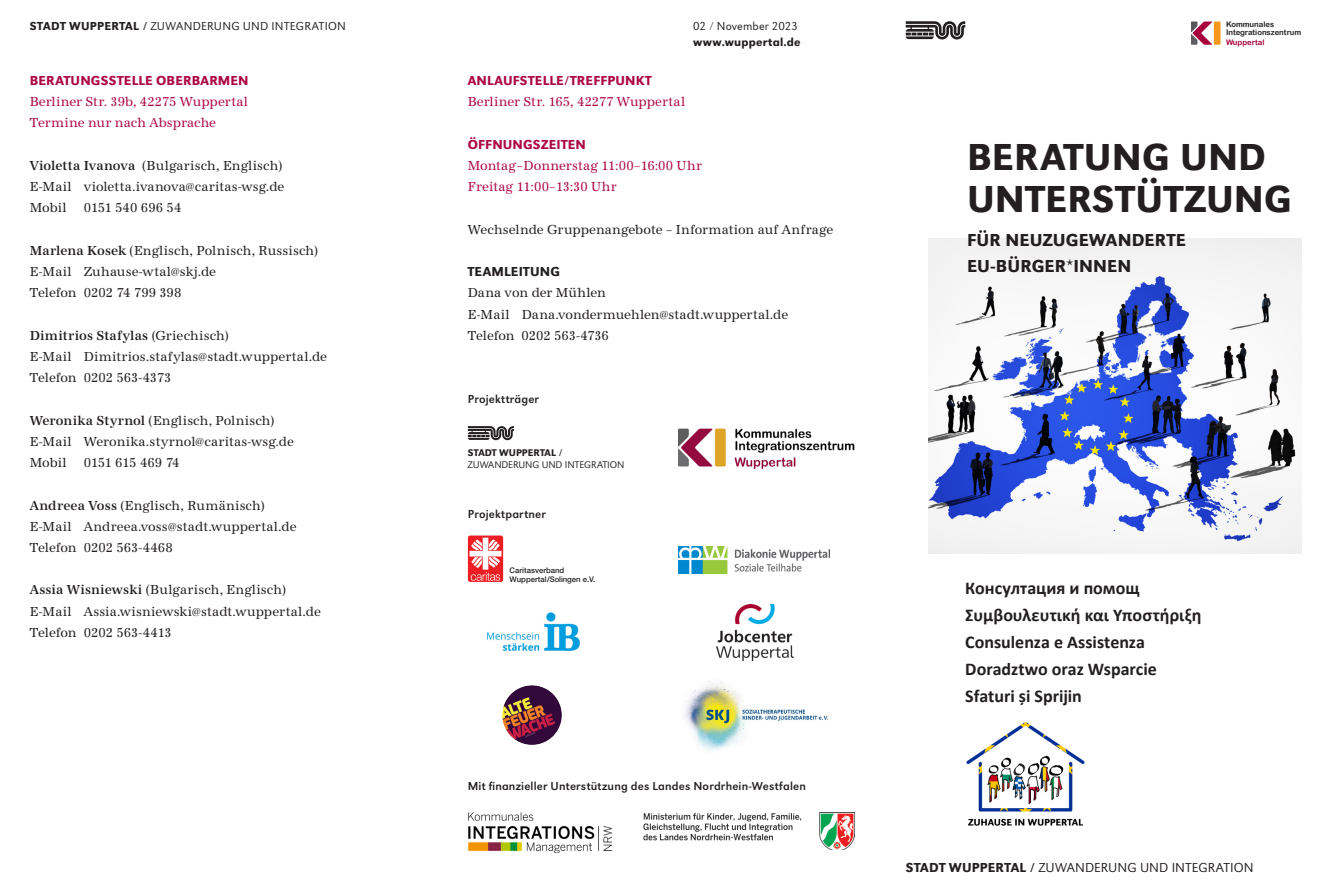
<style>
.page{position:relative;width:1331px;height:893px;background:#fff}
.page>*{position:absolute;margin:0;border:0;box-sizing:border-box;transform-origin:0 0}
.t1{font:500 39px/42.5px "URW Grotesk";letter-spacing:.005em;color:#231f20}
.Fließtext_DIN_Lang_Flyer{font:700 18px "Calibri";color:#231f20}
.Zwischenheadline_Innenteil{font:500 18px/26.5px "URW Grotesk";letter-spacing:.005em;color:#231f20}
.Fließtext_DIN_Lang_Flyer-2{font:13.5px "URW Antiqua Nar";letter-spacing:.005em;color:#231f20}
.Fließtext_DIN_Lang_Flyer-3{font:13.5px "URW Antiqua Nar";letter-spacing:.01em;color:#ac0845}
.Fließtext_DIN_Lang_Flyer-4{font:500 13.5px "URW Grotesk";letter-spacing:.01em;color:#ac0845}
.t2{font:300 13.5px "URW Grotesk";letter-spacing:.005em;color:#231f20}
.Fließtext_DIN_Lang_Flyer-5{font:500 13.5px "URW Antiqua Nar";letter-spacing:.015em;color:#231f20}
.Fließtext_DIN_Lang_Flyer-6{font:13.5px "URW Antiqua Nar";letter-spacing:-.025em;color:#231f20}
.Fließtext_DIN_Lang_Flyer-7{font:500 13.5px "URW Grotesk";letter-spacing:.015em;color:#231f20}
.Bildunterschrift{font:12px "URW Grotesk";letter-spacing:.015em;color:#231f20}
.t3{font:300 12px "URW Grotesk";letter-spacing:.015em;color:#231f20}
.t4{font:500 12px "URW Grotesk";letter-spacing:.015em;color:#231f20}
.t5{font:300 10.05px/12px "URW Grotesk";letter-spacing:-.01em;color:#231f20}
.t6{font:500 7.8px/9.3px "Helvetica Neue";color:#231f20}
.t7{font:7.65px/7.5px "Arial Rounded MT Bold";color:#231f20}
.t8{font:7.65px "Arial Rounded MT Bold";color:#a7023c}
.s1{font-weight:500}
.s2{font-weight:400}
</style>
<div class="page">
<svg style="left:906px;top:21px;width:59px;height:18px"></svg>
<img style="left:966px;top:722px;width:119px;height:104px">
<img style="left:678px;top:428px;width:177px;height:41px">
<div style="left:468px;top:535px;width:35px;height:47px;background:#ee1d23;border-radius:2px"></div>
<svg style="left:469px;top:538px;width:32px;height:43px"></svg>
<img style="left:679px;top:547px;width:150px;height:26px">
<img style="left:487px;top:612px;width:93px;height:39px">
<img style="left:716px;top:604px;width:77px;height:56px">
<img style="left:502px;top:685px;width:60px;height:60px">
<img style="left:683px;top:681px;width:146px;height:70px">
<img style="left:643px;top:812px;width:212px;height:38px">
<img style="left:468px;top:812px;width:144px;height:42px">
<svg style="left:468px;top:426px;width:46px;height:14px"></svg>
<div style="left:1214px;top:22px;width:6px;height:23px;background:#f7981d"></div>
<svg style="left:1192px;top:22px;width:20px;height:23px"></svg>
<img style="left:929px;top:238px;width:372px;height:316px">
<p class="t3" style="left:30px;top:19px;width:318px"><span class="s1">STADT WUPPERTAL /</span> ZUWANDERUNG UND INTEGRATION</p>
<p class="Fließtext_DIN_Lang_Flyer-4" style="left:30px;top:73px;width:220px">BERATUNGSSTELLE OBERBARMEN</p>
<p class="Fließtext_DIN_Lang_Flyer-3" style="left:30px;top:94px;width:220px">Berliner Str. 39b, 42275 Wuppertal</p>
<p class="Fließtext_DIN_Lang_Flyer-3" style="left:30px;top:115px;width:188px">Termine nur nach Absprache</p>
<p class="Fließtext_DIN_Lang_Flyer-2" style="left:30px;top:158px;width:254px"><span class="s1">Violetta Ivanova</span> (Bulgarisch, Englisch)</p>
<p class="Fließtext_DIN_Lang_Flyer-2" style="left:30px;top:179px;width:256px">E-Mail violetta.ivanova@caritas-wsg.de</p>
<p class="Fließtext_DIN_Lang_Flyer-2" style="left:30px;top:200px;width:38px">Mobil</p>
<p class="Fließtext_DIN_Lang_Flyer-2" style="left:84px;top:200px;width:99px">0151 540 696 54</p>
<p class="Fließtext_DIN_Lang_Flyer-2" style="left:30px;top:242px;width:290px"><span class="s1">Marlena Kosek</span> (Englisch, Polnisch, Russisch)</p>
<p class="Fließtext_DIN_Lang_Flyer-2" style="left:30px;top:264px;width:188px">E-Mail Zuhause-wtal@skj.de</p>
<p class="Fließtext_DIN_Lang_Flyer-2" style="left:30px;top:285px;width:153px">Telefon 0202 74 799 398</p>
<p class="Fließtext_DIN_Lang_Flyer-5" style="left:30px;top:327px;width:200px">Dimitrios Stafylas <span class="s2">(Griechisch)</span></p>
<p class="Fließtext_DIN_Lang_Flyer-2" style="left:30px;top:349px;width:299px">E-Mail Dimitrios.stafylas@stadt.wuppertal.de</p>
<p class="Fließtext_DIN_Lang_Flyer-2" style="left:30px;top:370px;width:143px">Telefon 0202 563-4373</p>
<p class="Fließtext_DIN_Lang_Flyer-2" style="left:30px;top:412px;width:246px"><span class="s1">Weronika Styrnol</span> (Englisch, Polnisch)</p>
<p class="Fließtext_DIN_Lang_Flyer-2" style="left:30px;top:433px;width:266px">E-Mail Weronika.styrnol@caritas-wsg.de</p>
<p class="Fließtext_DIN_Lang_Flyer-2" style="left:30px;top:455px;width:38px">Mobil</p>
<p class="Fließtext_DIN_Lang_Flyer-6" style="left:84px;top:455px;width:97px">0151 615 469 74</p>
<p class="Fließtext_DIN_Lang_Flyer-2" style="left:30px;top:497px;width:236px"><span class="s1">Andreea Voss</span> (Englisch, Rumänisch)</p>
<p class="Fließtext_DIN_Lang_Flyer-2" style="left:30px;top:518px;width:268px">E-Mail Andreea.voss@stadt.wuppertal.de</p>
<p class="Fließtext_DIN_Lang_Flyer-2" style="left:30px;top:540px;width:145px">Telefon 0202 563-4468</p>
<p class="Fließtext_DIN_Lang_Flyer-2" style="left:30px;top:582px;width:258px"><span class="s1">Assia Wisniewski</span> (Bulgarisch, Englisch)</p>
<p class="Fließtext_DIN_Lang_Flyer-2" style="left:30px;top:603px;width:293px">E-Mail Assia.wisniewski@stadt.wuppertal.de</p>
<p class="Fließtext_DIN_Lang_Flyer-2" style="left:30px;top:624px;width:144px">Telefon 0202 563-4413</p>
<p class="t3" style="left:693px;top:19px;width:106px">02 / November 2023</p>
<p class="t4" style="left:693px;top:35px;width:109px">www.wuppertal.de</p>
<p class="Fließtext_DIN_Lang_Flyer-4" style="left:468px;top:73px;width:185px">ANLAUFSTELLE/TREFFPUNKT</p>
<p class="Fließtext_DIN_Lang_Flyer-3" style="left:468px;top:94px;width:219px">Berliner Str. 165, 42277 Wuppertal</p>
<p class="Fließtext_DIN_Lang_Flyer-4" style="left:468px;top:136px;width:120px">ÖFFNUNGSZEITEN</p>
<p class="Fließtext_DIN_Lang_Flyer-3" style="left:468px;top:158px;width:236px">Montag‒Donnerstag 11:00‒16:00 Uhr</p>
<p class="Fließtext_DIN_Lang_Flyer-3" style="left:468px;top:179px;width:150px">Freitag 11:00‒13:30 Uhr</p>
<p class="Fließtext_DIN_Lang_Flyer-2" style="left:468px;top:221px;width:367px">Wechselnde Gruppenangebote – Information auf Anfrage</p>
<p class="Fließtext_DIN_Lang_Flyer-7" style="left:468px;top:264px;width:94px">TEAMLEITUNG</p>
<p class="Fließtext_DIN_Lang_Flyer-2" style="left:468px;top:285px;width:140px">Dana von der Mühlen</p>
<p class="Fließtext_DIN_Lang_Flyer-2" style="left:468px;top:306px;width:322px">E-Mail Dana.vondermuehlen@stadt.wuppertal.de</p>
<p class="Fließtext_DIN_Lang_Flyer-2" style="left:468px;top:327px;width:143px">Telefon 0202 563-4736</p>
<p class="Bildunterschrift" style="left:468px;top:392px;width:73px">Projektträger</p>
<p class="t5" style="left:468px;top:447px;width:158px"><span class="s1">STADT WUPPERTAL /<br></span>ZUWANDERUNG UND INTEGRATION</p>
<p class="Bildunterschrift" style="left:468px;top:507px;width:80px">Projektpartner</p>
<p class="t6" style="left:510px;top:565px;width:87px">Caritasverband<br>Wuppertal/Solingen e.V.</p>
<p class="Bildunterschrift" style="left:468px;top:779px;width:340px">Mit finanzieller Unterstützung des Landes Nordrhein-Westfalen</p>
<p class="t7" style="left:1226px;top:21px;width:77px">Kommunales<br>Integrationszentrum</p>
<p class="t8" style="left:1226px;top:37px;width:40px">Wuppertal</p>
<p class="t1" style="left:967px;top:135px;width:326px">BERATUNG UND<br>UNTERSTÜTZUNG</p>
<p class="Zwischenheadline_Innenteil" style="left:967px;top:226px;width:220px">FÜR NEUZUGEWANDERTE<br>EU-BÜRGER*INNEN</p>
<p class="Fließtext_DIN_Lang_Flyer" style="left:965px;top:576px;width:176px">Консултация и помощ</p>
<p class="Fließtext_DIN_Lang_Flyer" style="left:965px;top:603px;width:238px">Συμβουλευτική και Υποστήριξη</p>
<p class="Fließtext_DIN_Lang_Flyer" style="left:965px;top:630px;width:181px">Consulenza e Assistenza</p>
<p class="Fließtext_DIN_Lang_Flyer" style="left:965px;top:657px;width:193px">Doradztwo oraz Wsparcie</p>
<p class="Fließtext_DIN_Lang_Flyer" style="left:965px;top:684px;width:118px">Sfaturi și Sprijin</p>
<p class="t2" style="left:906px;top:860px;width:349px"><span class="s1">STADT WUPPERTAL /</span> ZUWANDERUNG UND INTEGRATION</p>
</div>
